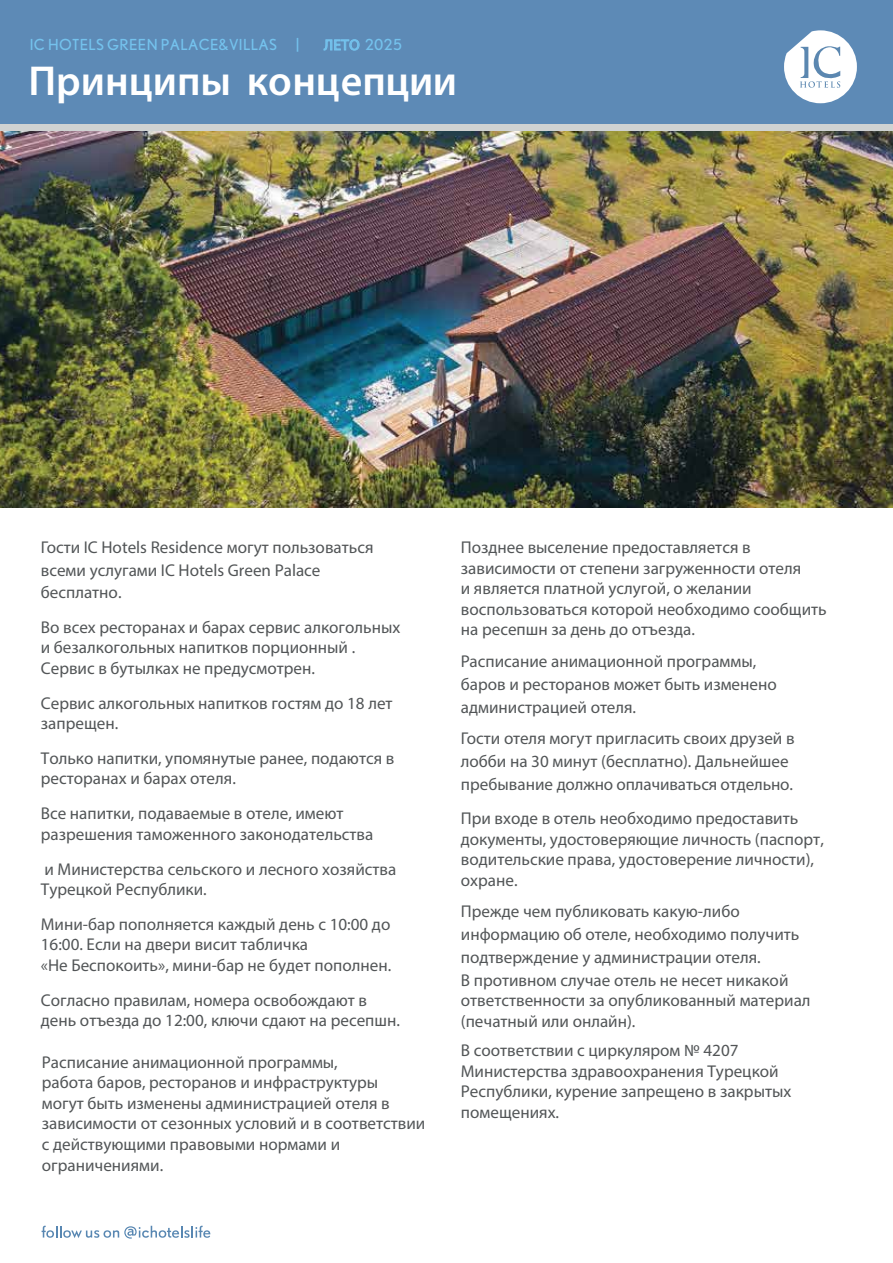
<style>
.page{position:relative;width:893px;height:1263px;background:#fff}
.page>*{position:absolute;margin:0;border:0;box-sizing:border-box;transform-origin:0 0}
.t1{font:600 42px "Myriad Pro";color:#fff}
.t2{font:17.1px/20.5px "Myriad Pro";color:#525557}
.t3{font:15.15px "Nobel";letter-spacing:.025em;color:#74c2ed}
.t4{font:15.15px "Myriad Pro";color:#74c2ed}
.s1{font-family:"Nobel"}
</style>
<div class="page">
<div style="left:0;top:0;width:893px;height:124px;background:#5d8ab6"></div>
<div style="left:0;top:124px;width:893px;height:6px;background:#cfd2d2"></div>
<svg style="left:784px;top:30px;width:73px;height:73px"></svg>
<svg style="left:42px;top:1226px;width:168px;height:12px"></svg>
<img style="left:0;top:131px;width:893px;height:376px">
<svg style="left:324px;top:39px;width:35px;height:11px"></svg>
<p class="t3" style="left:30px;top:36px;width:271px">IC HOTELS GREEN PALACE&amp;VILLAS |</p>
<p class="t4" style="left:324px;top:36px;width:79px">ЛЕТО <span class="s1">2025</span></p>
<h1 class="t1" style="left:28px;top:54px;width:430px">Принципы концепции</h1>
<p class="t2" style="left:41px;top:536px;width:334px;line-height:22.5px">Гости IC Hotels Residence могут пользоваться всеми услугами IC Hotels Green Palace бесплатно.</p>
<p class="t2" style="left:41px;top:617px;width:361px">Во всех ресторанах и барах сервис алкогольных и безалкогольных напитков порционный .<br>Сервис в бутылках не предусмотрен.</p>
<p class="t2" style="left:41px;top:692px;width:353px">Сервис алкогольных напитков гостям до 18 лет запрещен.</p>
<p class="t2" style="left:41px;top:748px;width:355px">Только напитки, упомянутые ранее, подаются в ресторанах и барах отеля.</p>
<p class="t2" style="left:41px;top:803px;width:334px">Все напитки, подаваемые в отеле, имеют разрешения таможенного законодательства</p>
<p class="t2" style="left:41px;top:858px;width:357px">и Министерства сельского и лесного хозяйства<br>Турецкой Республики.</p>
<p class="t2" style="left:41px;top:913px;width:352px">Мини-бар пополняется каждый день с 10:00 до<br>16:00. Если на двери висит табличка<br>«Не Беспокоить», мини-бар не будет пополнен.</p>
<p class="t2" style="left:41px;top:989px;width:361px">Согласно правилам, номера освобождают в день отъезда до 12:00, ключи сдают на ресепшн.</p>
<p class="t2" style="left:42px;top:1051px;width:385px">Расписание анимационной программы,<br>работа баров, ресторанов и инфраструктуры<br>могут быть изменены администрацией отеля в зависимости от сезонных условий и в соответствии с действующими правовыми нормами и ограничениями.</p>
<p class="t2" style="left:461px;top:537px;width:367px">Позднее выселение предоставляется в зависимости от степени загруженности отеля<br>и является платной услугой, о желании воспользоваться которой необходимо сообщить на ресепшн за день до отъезда.</p>
<p class="t2" style="left:461px;top:673px;width:317px;line-height:22.8px">баров и ресторанов может быть изменено администрацией отеля.</p>
<p class="t2" style="left:461px;top:750px;width:334px;line-height:22.8px">лобби на 30 минут (бесплатно). Дальнейшее пребывание должно оплачиваться отдельно.</p>
<p class="t2" style="left:461px;top:808px;width:364px">При входе в отель необходимо предоставить документы, удостоверяющие личность (паспорт, водительские права, удостоверение личности), охране.</p>
<p class="t2" style="left:461px;top:900px;width:340px;line-height:22.8px">Прежде чем публиковать какую-либо информацию об отеле, необходимо получить подтверждение у администрации отеля.<br>В противном случае отель не несет никакой</p>
<p class="t2" style="left:461px;top:990px;width:351px">ответственности за опубликованный материал (печатный или онлайн).</p>
<p class="t2" style="left:461px;top:1040px;width:332px">В соответствии с циркуляром № 4207<br>Министерства здравоохранения Турецкой<br>Республики, курение запрещено в закрытых помещениях.</p>
<p class="t2" style="left:461px;top:651px;width:297px">Расписание анимационной программы,</p>
<p class="t2" style="left:461px;top:728px;width:335px">Гости отеля могут пригласить своих друзей в</p>
</div>
